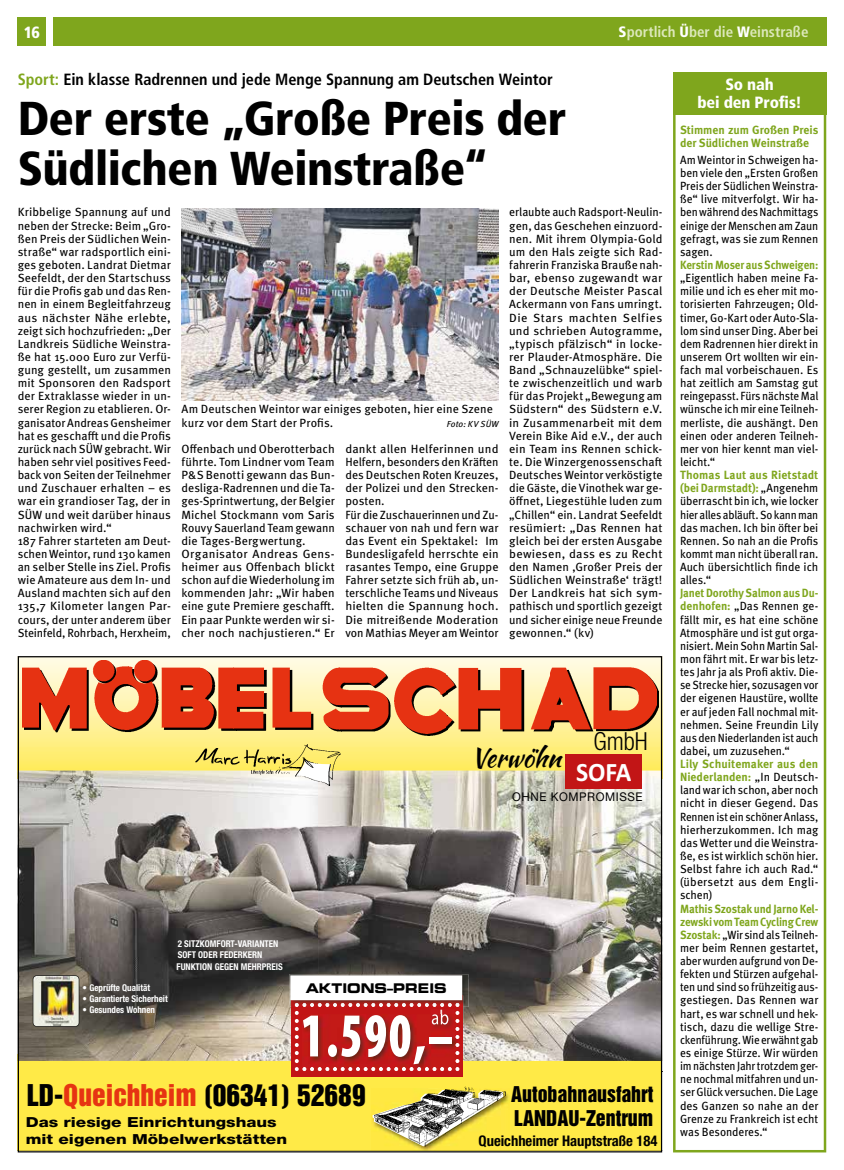
<style>
.page{position:relative;width:844px;height:1170px;background:#fff}
.page>*{position:absolute;margin:0;border:0;box-sizing:border-box;transform-origin:0 0}
.t1{font:900 condensed 62.75px "Myriad Pro";color:#fff;scale:.82 1}
.t2{font:900 condensed 47.5px/50px "Frutiger LT Std";letter-spacing:-.01em;color:#000}
.t3{font:27.38px "Helvetica Inserat LT Std";color:#000}
.t4{font:26.75px "Kaushan Script";color:#000;scale:.96 1}
.t5{font:700 26.75px "Calibri";color:#fff;scale:.96 1}
.t6{font:300 condensed 24.88px "Helvetica Neue LT Std";color:#000}
.t7{font:20px "Myriad Pro";color:#fff;scale:.82 1}
.t8{font:19.88px/24.4px "Helvetica Inserat LT Std";color:#000}
.t9{font:700 condensed 16.25px "Frutiger LT Std";color:#000}
.t10{font:900 condensed 16.25px/17.5px "Frutiger LT Std";letter-spacing:-.005em;color:#fff;text-align:center}
.t11{font:700 condensed 15px "Frutiger LT Std";color:#dce8ba}
.t12{font:700 condensed 14.62px "Helvetica Neue LT Std";color:#000}
.t13{font:800 13.88px/17px "Helvetica Neue LT Std";color:#000;scale:1.23 1}
.t14{font:13.38px "Eurostile LT Std Bold Ex 2";color:#000;scale:.91 1}
.t15{font:12px "Helvetica Neue LT Std";letter-spacing:.05em;color:#000;scale:.96 1}
.t16{font:11.88px/13.1px "Meta Pro";color:#000}
.t17{font:11.88px/13.1px "Meta Pro";color:#000;text-align:justify;scale:.95 1}
.t18{font:11.88px/13.1px "Meta Pro";color:#000;text-align:justify;scale:.93 1}
.t19{font:11.88px/13.1px "Meta Pro";color:#000;text-align:justify;scale:.96 1}
.t20{font:700 11.88px/13.1px "Meta Pro";letter-spacing:-.01em;color:#7fa61d}
.t21{font:700 11.88px "Meta Pro";letter-spacing:-.01em;color:#7fa61d;scale:.92 1}
.t22{font:700 condensed 9.38px/11.6px "Helvetica Neue LT Std";color:#fff;scale:.96 1}
.t23{font:italic 8.75px "Meta Pro";letter-spacing:.02em;color:#000}
.s1{font-weight:900;color:#fff}
.s2{color:#7fa61d}
.s3{color:#e63412}
.s4{font-weight:700;color:#7fa61d}
</style>
<div class="page">
<div style="left:18px;top:18px;width:28px;height:28px;background:#7fa61d"></div>
<div style="left:53px;top:18px;width:773px;height:28px;background:#7fa61d"></div>
<svg style="left:20px;top:658px;width:640px;height:112px;background:#feee7e"></svg>
<svg style="left:20px;top:1074px;width:640px;height:76px;background:#f5e24c"></svg>
<div style="left:18px;top:1053px;width:644px;height:21px;background:#ffea47"></div>
<img style="left:25px;top:662px;width:633px;height:73px">
<img style="left:23px;top:660px;width:633px;height:73px">
<img style="left:20px;top:770px;width:298px;height:290px">
<img style="left:318px;top:770px;width:342px;height:207px">
<img style="left:463px;top:977px;width:197px;height:83px">
<img style="left:195px;top:744px;width:146px;height:41px">
<img style="left:33px;top:975px;width:46px;height:51px">
<div style="left:291px;top:995px;width:172px;height:82px;background:#c21516"></div>
<img style="left:289px;top:974px;width:179px;height:32px">
<svg style="left:290px;top:975px;width:172px;height:95px"></svg>
<div style="left:565px;top:754px;width:77px;height:34px;background:#c21516"></div>
<img style="left:181px;top:208px;width:317px;height:192px">
<div style="left:673px;top:81px;width:153px;height:1071px;background:#fff;border:2px solid #7fa61d"></div>
<div style="left:673px;top:72px;width:153px;height:42px;background:#7fa61d"></div>
<h3 class="t10" style="left:24px;top:24px;width:18px">16</h3>
<p class="t11" style="left:618px;top:23px;width:191px"><span class="s1">S</span>portlich <span class="s1">Ü</span>ber die <span class="s1">W</span>einstraße</p>
<h3 class="t9" style="left:18px;top:70px;width:536px"><span class="s2">Sport:</span> Ein klasse Radrennen und jede Menge Spannung am Deutschen Weintor</h3>
<h2 class="t2" style="left:18px;top:94px;width:550px">Der erste „Große Preis der<br>Südlichen Weinstraße“</h2>
<p class="t16" style="left:18px;top:205px;width:155px">Kribbelige Spannung auf und neben der Strecke: Beim „Gro&shy;ßen Preis der Südlichen Wein&shy;straße“ war radsportlich eini&shy;ges geboten. Landrat Dietmar<br>Seefeldt, der den Startschuss für die Profis gab und das Ren&shy;nen in einem Begleitfahrzeug aus nächster Nähe erlebte, zeigt sich hochzufrieden: „Der<br>Landkreis Südliche Weinstra&shy;ße hat 15.000 Euro zur Verfü&shy;gung gestellt, um zusammen mit Sponsoren den Radsport der Extraklasse wieder in un&shy;serer Region zu etablieren. Or&shy;ganisator Andreas Gensheimer hat es geschafft und die Profis zurück nach SÜW gebracht. Wir haben sehr viel positives Feed&shy;back von Seiten der Teilnehmer und Zuschauer erhalten – es war ein grandioser Tag, der in<br>SÜW und weit darüber hinaus nachwirken wird.“<br>187 Fahrer starteten am Deut&shy;schen Weintor, rund 130 kamen an selber Stelle ins Ziel. Profis wie Amateure aus dem In- und<br>Ausland machten sich auf den<br>135,7 Kilometer langen Par&shy;cours, der unter anderem über<br>Steinfeld, Rohrbach, Herxheim,</p>
<p class="t16" style="left:181px;top:402px;width:313px">Am Deutschen Weintor war einiges geboten, hier eine Szene kurz vor dem Start der Profis.</p>
<p class="t23" style="left:447px;top:417px;width:53px">Foto: KV SÜW</p>
<p class="t16" style="left:181px;top:441px;width:155px">Offenbach und Oberotterbach führte. Tom Lindner vom Team<br>P&amp;S Benotti gewann das Bun&shy;desliga-Radrennen und die Ta&shy;ges-Sprintwertung, der Belgier<br>Michel Stockmann vom Saris<br>Rouvy Sauerland Team gewann die Tages-Bergwertung.<br>Organisator Andreas Gens&shy;heimer aus Offenbach blickt schon auf die Wiederholung im kommenden Jahr: „Wir haben eine gute Premiere geschafft.<br>Ein paar Punkte werden wir si&shy;cher noch nachjustieren.“ Er</p>
<p class="t16" style="left:345px;top:441px;width:155px">dankt allen Helferinnen und<br>Helfern, besonders den Kräften des Deutschen Roten Kreuzes, der Polizei und den Strecken&shy;posten.<br>Für die Zuschauerinnen und Zu&shy;schauer von nah und fern war das Event ein Spektakel: Im<br>Bundesligafeld herrschte ein rasantes Tempo, eine Gruppe<br>Fahrer setzte sich früh ab, un&shy;terschliche Teams und Niveaus hielten die Spannung hoch.<br>Die mitreißende Moderation von Mathias Meyer am Weintor</p>
<p class="t16" style="left:509px;top:205px;width:155px;text-align:justify">erlaubte auch Radsport-Neulin&shy;gen, das Geschehen einzuord&shy;nen. Mit ihrem Olympia-Gold um den Hals zeigte sich Rad&shy;fahrerin Franziska Brauße nah&shy;bar, ebenso zugewandt war der Deutsche Meister Pascal Ackermann von Fans umringt.<br>Die Stars machten Selfies und schrieben Autogramme, „typisch pfälzisch“ in locke&shy;rer Plauder-Atmosphäre. Die Band „Schnauzelübke“ spiel&shy;te zwischenzeitlich und warb für das Projekt „Bewegung am Südstern“ des Südstern e.V. in Zusammenarbeit mit dem Verein Bike Aid e.V., der auch ein Team ins Rennen schick&shy;te. Die Winzergenossenschaft Deutsches Weintor verköstigte die Gäste, die Vinothek war ge&shy;öffnet, Liegestühle luden zum „Chillen“ ein. Landrat Seefeldt resümiert: „Das Rennen hat gleich bei der ersten Ausgabe bewiesen, dass es zu Recht den Namen ‚Großer Preis der Südlichen Weinstraße‘ trägt!<br>Der Landkreis hat sich sym&shy;pathisch und sportlich gezeigt und sicher einige neue Freunde gewonnen.“ (kv)</p>
<h3 class="t6" style="left:593px;top:727px;width:56px">GmbH</h3>
<h3 class="t4" style="left:471px;top:741px;width:95px">Verwöhn</h3>
<p class="t15" style="left:512px;top:789px;width:138px">OHNE KOMPROMISSE</p>
<h3 class="t5" style="left:576px;top:756px;width:59px">SOFA</h3>
<p class="t22" style="left:176px;top:938px;width:112px">2 SITZKOMFORT-VARIANTEN<br>SOFT ODER FEDERKERN<br>FUNKTION GEGEN MEHRPREIS</p>
<p class="t14" style="left:305px;top:980px;width:156px">AKTIONS–PREIS</p>
<p class="t22" style="left:83px;top:982px;width:72px">• Geprüfte Qualität</p>
<p class="t22" style="left:83px;top:993px;width:90px">• Garantierte Sicherheit</p>
<p class="t22" style="left:83px;top:1004px;width:77px">• Gesundes Wohnen</p>
<h3 class="t7" style="left:431px;top:1005px;width:23px">ab</h3>
<h1 class="t1" style="left:301px;top:1014px;width:187px">1.590,–</h1>
<h3 class="t3" style="left:27px;top:1083px;width:340px">LD-<span class="s3">Queichheim</span> (06341) 52689</h3>
<p class="t13" style="left:26px;top:1114px;width:214px">Das riesige Einrichtungshaus mit eigenen Möbelwerkstätten</p>
<h3 class="t8" style="left:511px;top:1082px;width:144px">Autobahnausfahrt<br>LANDAU-Zentrum</h3>
<p class="t12" style="left:478px;top:1135px;width:180px">Queichheimer Hauptstraße 184</p>
<h3 class="t10" style="left:697px;top:76px;width:106px">So nah<br>bei den Profis!</h3>
<p class="t20" style="left:680px;top:122px;width:140px">Stimmen zum Großen Preis der Südlichen Weinstraße</p>
<p class="t17" style="left:680px;top:152px;width:147px">Am Weintor in Schweigen ha&shy;ben viele den „Ersten Großen Preis der Südlichen Weinstra&shy;ße“ live mitverfolgt. Wir ha&shy;ben während des Nachmittags einige der Menschen am Zaun gefragt, was sie zum Rennen sagen.</p>
<p class="t21" style="left:680px;top:255px;width:152px">Kerstin Moser aus Schweigen:</p>
<p class="t17" style="left:680px;top:271px;width:147px">„Eigentlich haben meine Fa&shy;milie und ich es eher mit mo&shy;torisierten Fahrzeugen; Old&shy;timer, Go-Kart oder Auto-Sla&shy;lom sind unser Ding. Aber bei dem Radrennen hier direkt in unserem Ort wollten wir ein&shy;fach mal vorbeischauen. Es hat zeitlich am Samstag gut reingepasst. Fürs nächste Mal wünsche ich mir eine Teilneh&shy;merliste, die aushängt. Den einen oder anderen Teilneh&shy;mer von hier kennt man viel&shy;leicht.“</p>
<p class="t17" style="left:680px;top:467px;width:147px"><span class="s4">Thomas Laut aus Rietstadt (bei Darmstadt):</span> „Angenehm überrascht bin ich, wie locker hier alles abläuft. So kann man das machen. Ich bin öfter bei Rennen. So nah an die Profis kommt man nicht überall ran.<br>Auch übersichtlich finde ich alles.“</p>
<p class="t19" style="left:680px;top:586px;width:145px"><span class="s4">Janet Dorothy Salmon aus Du&shy;denhofen:</span> „Das Rennen ge&shy;fällt mir, es hat eine schöne Atmosphäre und ist gut orga&shy;nisiert. Mein Sohn Martin Sal&shy;mon fährt mit. Er war bis letz&shy;tes Jahr ja als Profi aktiv. Die&shy;se Strecke hier, sozusagen vor der eigenen Haustüre, wollte er auf jeden Fall nochmal mit&shy;nehmen. Seine Freundin Lily aus den Niederlanden ist auch dabei, um zuzusehen.“</p>
<p class="t16" style="left:680px;top:756px;width:140px;text-align:justify"><span class="s4">Lily Schuitemaker aus den Niederlanden:</span> „In Deutsch&shy;land war ich schon, aber noch nicht in dieser Gegend. Das Rennen ist ein schöner Anlass, hierherzukommen. Ich mag das Wetter und die Weinstra&shy;ße, es ist wirklich schön hier.<br>Selbst fahre ich auch Rad.“ (übersetzt aus dem Engli&shy;schen)</p>
<p class="t18" style="left:680px;top:901px;width:150px"><span class="s4">Mathis Szostak und Jarno Kel&shy;zewski vom Team Cycling Crew Szostak:</span> „Wir sind als Teilneh&shy;mer beim Rennen gestartet, aber wurden aufgrund von De&shy;fekten und Stürzen aufgehal&shy;ten und sind so frühzeitig aus&shy;gestiegen. Das Rennen war hart, es war schnell und hek&shy;tisch, dazu die wellige Stre&shy;ckenführung. Wie erwähnt gab es einige Stürze. Wir würden im nächsten Jahr trotzdem ger&shy;ne nochmal mitfahren und un&shy;ser Glück versuchen. Die Lage des Ganzen so nahe an der Grenze zu Frankreich ist echt was Besonderes.“</p>
</div>
